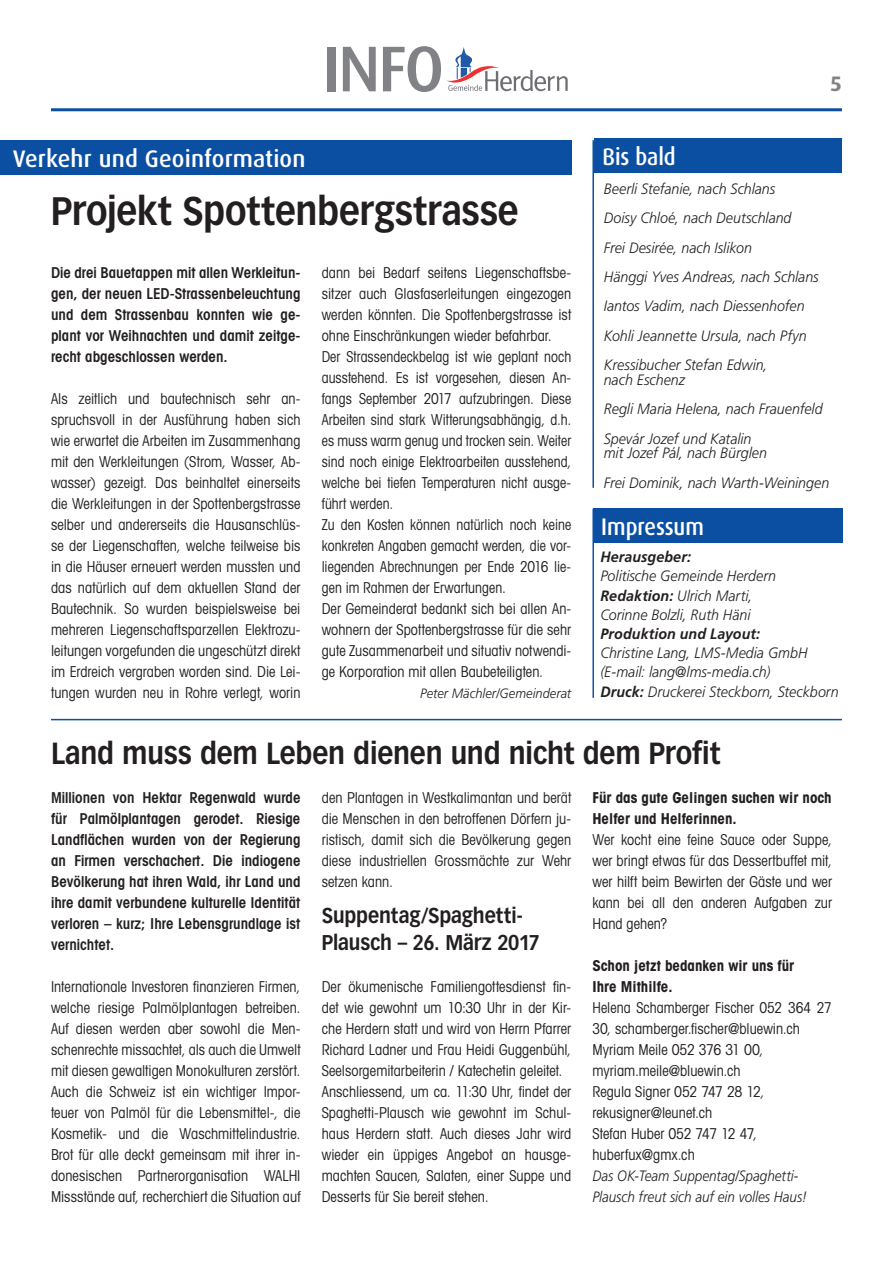
<style>
.page{position:relative;width:893px;height:1263px;background:#fff}
.page>*{position:absolute;margin:0;border:0;box-sizing:border-box;transform-origin:0 0}
.t1{font:500 64.65px "Dax";color:#808285}
.t2{font:700 39px "Vectora LT";letter-spacing:-.005em;color:#231f20;scale:.9 1}
.t3{font:700 30px "Vectora LT";letter-spacing:-.01em;color:#231f20;scale:.9 1}
.t4{font:500 24px "Dax";color:#fff}
.t5{font:500 24px "Dax";color:#fff;scale:.9 1}
.t6{font:700 21px/27px "Vectora LT";letter-spacing:-.005em;color:#231f20;scale:.9 1}
.t7{font:700 21px "Dax";color:#808285}
.t8{font:condensed 15px/21px "Avant Garde LT";letter-spacing:.005em;color:#231f20;text-align:justify;scale:.95 1}
.t9{font:italic 300 15px/29.4px "Frutiger LT";letter-spacing:-.005em;color:#231f20;scale:.95 1}
.t10{font:600 condensed 15px/21px "Avant Garde LT";color:#231f20;text-align:justify}
.t11{font:condensed 15px/21px "Avant Garde LT";letter-spacing:.005em;color:#231f20;scale:.93 1}
.t12{font:700 condensed 15px/21px "Avant Garde LT";color:#231f20}
.t13{font:italic 300 15px/21px "Frutiger LT";letter-spacing:-.005em;color:#231f20;scale:.9 1}
.t14{font:italic 700 15px "Frutiger LT";letter-spacing:.005em;color:#231f20;scale:.95 1}
.t15{font:italic 300 13.5px "Frutiger LT";letter-spacing:.005em;color:#231f20;scale:.95 1}
.s1{font-weight:700}
</style>
<div class="page">
<hr style="left:51px;top:108px;width:791px;height:3px;background:#0a4fa2">
<svg style="left:447px;top:47px;width:121px;height:44px"></svg>
<div style="left:0;top:140px;width:571px;height:34px;background:#0a4fa2"></div>
<hr style="left:51px;top:719px;width:791px;height:1px;background:#0a4fa2">
<div style="left:594px;top:139px;width:248px;height:34px;background:#0a4fa2"></div>
<hr style="left:592px;top:140px;width:2px;height:348px;background:#0a4fa2">
<div style="left:593px;top:509px;width:249px;height:34px;background:#0a4fa2"></div>
<hr style="left:592px;top:509px;width:2px;height:189px;background:#0a4fa2">
<h3 class="t4" style="left:13px;top:145px;width:294px">Verkehr und Geoinformation</h3>
<h1 class="t1" style="left:322px;top:33px;width:123px">INFO</h1>
<h2 class="t2" style="left:51px;top:187px;width:521px">Projekt Spottenbergstrasse</h2>
<p class="t8" style="left:322px;top:262px;width:264px;text-align:left">dann bei Bedarf seitens Liegenschaftsbe&shy;sitzer auch Glasfaserleitungen eingezogen werden könnten. Die Spottenbergstrasse ist ohne Einschränkungen wieder befahrbar.<br>Der Strassendeckbelag ist wie geplant noch ausstehend. Es ist vorgesehen, diesen An&shy;fangs September 2017 aufzubringen. Diese Arbeiten sind stark Witterungsabhängig, d.h. es muss warm genug und trocken sein. Weiter sind noch einige Elektroarbeiten ausstehend, welche bei tiefen Temperaturen nicht ausge&shy;führt werden.<br>Zu den Kosten können natürlich noch keine konkreten Angaben gemacht werden, die vor&shy;liegenden Abrechnungen per Ende 2016 lie&shy;gen im Rahmen der Erwartungen.<br>Der Gemeinderat bedankt sich bei allen An&shy;wohnern der Spottenbergstrasse für die sehr gute Zusammenarbeit und situativ notwendi&shy;ge Korporation mit allen Baubeteiligten.</p>
<p class="t15" style="left:420px;top:685px;width:161px">Peter Mächler/Gemeinderat</p>
<p class="t10" style="left:51px;top:262px;width:251px">Die drei Bauetappen mit allen Werkleitun&shy;gen, der neuen LED-Strassenbeleuchtung und dem Strassenbau konnten wie ge&shy;plant vor Weihnachten und damit zeitge&shy;recht abgeschlossen werden.</p>
<p class="t8" style="left:51px;top:388px;width:264px">Als zeitlich und bautechnisch sehr an&shy;spruchsvoll in der Ausführung haben sich wie erwartet die Arbeiten im Zusammenhang mit den Werkleitungen (Strom, Wasser, Ab&shy;wasser) gezeigt. Das beinhaltet einerseits die Werkleitungen in der Spottenbergstrasse selber und andererseits die Hausanschlüs&shy;se der Liegenschaften, welche teilweise bis in die Häuser erneuert werden mussten und das natürlich auf dem aktuellen Stand der Bautechnik. So wurden beispielsweise bei mehreren Liegenschaftsparzellen Elektrozu&shy;leitungen vorgefunden die ungeschützt direkt im Erdreich vergraben worden sind. Die Lei&shy;tungen wurden neu in Rohre verlegt, worin</p>
<h3 class="t7" style="left:830px;top:72px;width:13px">5</h3>
<h3 class="t5" style="left:602px;top:143px;width:83px">Bis bald</h3>
<p class="t9" style="left:604px;top:174px;width:228px">Beerli Stefanie, nach Schlans<br>Doisy Chloé, nach Deutschland<br>Frei Desirée, nach Islikon<br>Hänggi Yves Andreas, nach Schlans<br>Iantos Vadim, nach Diessenhofen<br>Kohli Jeannette Ursula, nach Pfyn<br>Kressibucher Stefan Edwin,</p>
<p class="t9" style="left:604px;top:365px;width:232px">nach Eschenz<br>Regli Maria Helena, nach Frauenfeld<br>Spevár Jozef und Katalin</p>
<p class="t9" style="left:604px;top:439px;width:239px">mit Jozef Pál, nach Bürglen<br>Frei Dominik, nach Warth-Weiningen</p>
<h3 class="t5" style="left:601px;top:513px;width:116px">Impressum</h3>
<p class="t14" style="left:600px;top:548px;width:97px">Herausgeber:</p>
<p class="t9" style="left:600px;top:567px;width:186px;line-height:19.2px">Politische Gemeinde Herdern<br><span class="s1">Redaktion:</span> Ulrich Marti,<br>Corinne Bolzli, Ruth Häni</p>
<p class="t14" style="left:600px;top:625px;width:170px">Produktion und Layout:</p>
<p class="t9" style="left:600px;top:643px;width:252px;line-height:19.2px">Christine Lang, LMS-Media GmbH (E-mail: lang@lms-media.ch)<br><span class="s1">Druck:</span> Druckerei Steckborn, Steckborn</p>
<h3 class="t3" style="left:51px;top:735px;width:746px">Land muss dem Leben dienen und nicht dem Profit</h3>
<p class="t10" style="left:51px;top:787px;width:251px">Millionen von Hektar Regenwald wurde für Palmölplantagen gerodet. Riesige Landflächen wurden von der Regierung an Firmen verschachert. Die indiogene Bevölkerung hat ihren Wald, ihr Land und ihre damit verbundene kulturelle Identität verloren – kurz; Ihre Lebensgrundlage ist vernichtet.</p>
<p class="t8" style="left:51px;top:976px;width:264px">Internationale Investoren finanzieren Firmen, welche riesige Palmölplantagen betreiben.<br>Auf diesen werden aber sowohl die Men&shy;schenrechte missachtet, als auch die Umwelt mit diesen gewaltigen Monokulturen zerstört.<br>Auch die Schweiz ist ein wichtiger Impor&shy;teuer von Palmöl für die Lebensmittel-, die Kosmetik- und die Waschmittelindustrie.<br>Brot für alle deckt gemeinsam mit ihrer in&shy;donesischen Partnerorganisation WALHI Missstände auf, recherchiert die Situation auf</p>
<p class="t12" style="left:592px;top:787px;width:241px">Für das gute Gelingen suchen wir noch<br>Helfer und Helferinnen.</p>
<p class="t8" style="left:592px;top:829px;width:254px">Wer kocht eine feine Sauce oder Suppe, wer bringt etwas für das Dessertbuffet mit, wer hilft beim Bewirten der Gäste und wer kann bei all den anderen Aufgaben zur Hand gehen?</p>
<p class="t12" style="left:592px;top:955px;width:203px">Schon jetzt bedanken wir uns für<br>Ihre Mithilfe.</p>
<p class="t11" style="left:592px;top:997px;width:259px">Helena Schamberger Fischer 052 364 27<br>30, schamberger.fischer@bluewin.ch<br>Myriam Meile 052 376 31 00, myriam.meile@bluewin.ch<br>Regula Signer 052 747 28 12, rekusigner@leunet.ch<br>Stefan Huber 052 747 12 47, huberfux@gmx.ch</p>
<p class="t13" style="left:592px;top:1165px;width:240px">Das OK-Team Suppentag/Spaghetti-<br>Plausch freut sich auf ein volles Haus!</p>
<p class="t8" style="left:322px;top:787px;width:264px">den Plantagen in Westkalimantan und berät die Menschen in den betroffenen Dörfern ju&shy;ristisch, damit sich die Bevölkerung gegen diese industriellen Grossmächte zur Wehr setzen kann.</p>
<h3 class="t6" style="left:322px;top:902px;width:244px">Suppentag/Spaghetti-<br>Plausch – 26. März 2017</h3>
<p class="t8" style="left:322px;top:976px;width:264px;text-align:left">Der ökumenische Familiengottesdienst fin&shy;det wie gewohnt um 10:30 Uhr in der Kir&shy;che Herdern statt und wird von Herrn Pfarrer Richard Ladner und Frau Heidi Guggenbühl, Seelsorgemitarbeiterin / Katechetin geleitet.<br>Anschliessend, um ca. 11:30 Uhr, findet der Spaghetti-Plausch wie gewohnt im Schul&shy;haus Herdern statt. Auch dieses Jahr wird wieder ein üppiges Angebot an hausge&shy;machten Saucen, Salaten, einer Suppe und Desserts für Sie bereit stehen.</p>
</div>
